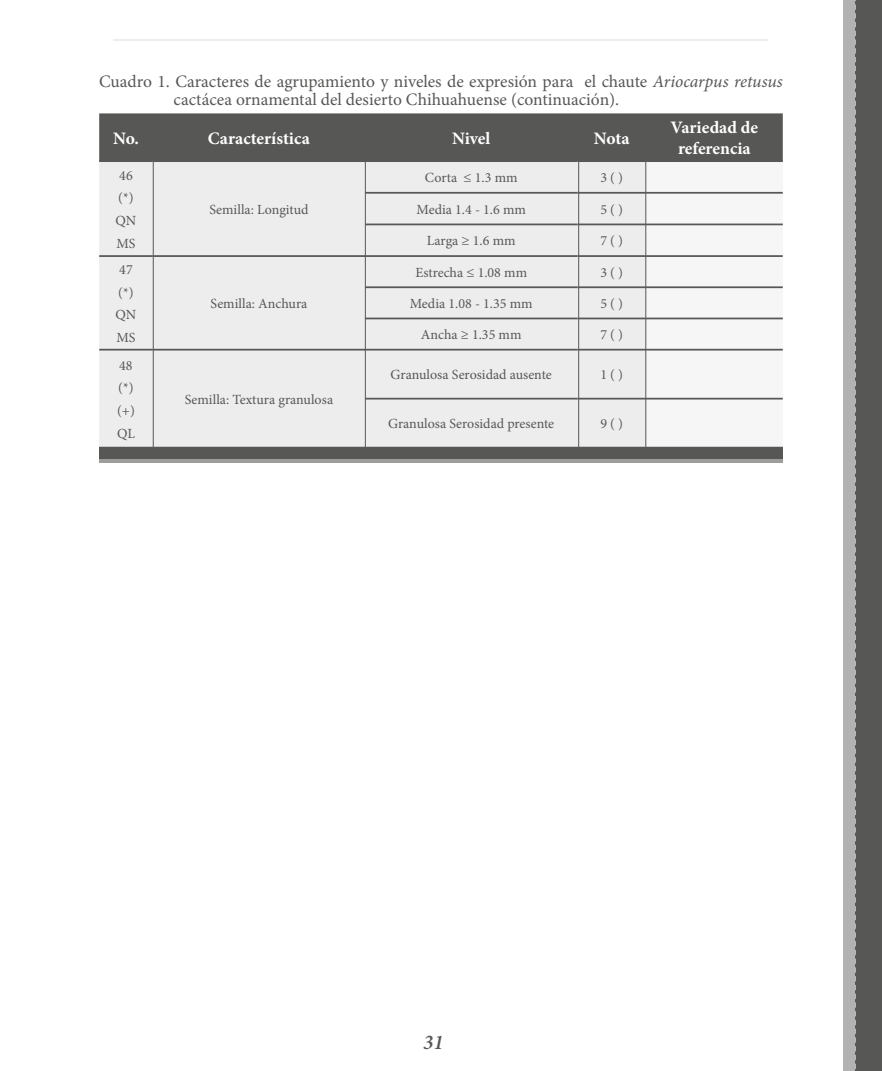
<style>
.page{position:relative;width:882px;height:1071px;background:#fff}
.page>*{position:absolute;margin:0;border:0;box-sizing:border-box;transform-origin:0 0}
.t1{font:italic 600 21px "Minion Pro";color:#575756}
.t2{font:17.5px/17.5px "Minion Pro";color:#575756}
.t3{font:700 17.5px/21px "Minion Pro";color:#fff;text-align:center}
.t4{font:14px/22.8px "Minion Pro";color:#575756}
.s1{font-style:italic}
</style>
<div class="page">
<div style="left:855px;top:0;width:27px;height:1071px;background:#575756"></div>
<div style="left:843px;top:0;width:12px;height:1071px;background:#b3b2b2"></div>
<hr style="left:114px;top:39px;width:654px;height:2px;background:#ededed">
<div style="left:99px;top:113px;width:684px;height:47px;background:#575756"></div>
<div style="left:99px;top:162px;width:547px;height:285px;background:#ededed"></div>
<div style="left:647px;top:162px;width:136px;height:285px;background:#f6f6f6"></div>
<hr style="left:99px;top:160px;width:54px;height:2px;background:#575756">
<hr style="left:153px;top:160px;width:212px;height:2px;background:#575756">
<hr style="left:365px;top:160px;width:212px;height:2px;background:#575756">
<hr style="left:577px;top:160px;width:69px;height:2px;background:#575756">
<hr style="left:646px;top:160px;width:137px;height:2px;background:#575756">
<hr style="left:365px;top:192px;width:212px;height:2px;background:#575756">
<hr style="left:577px;top:192px;width:69px;height:2px;background:#575756">
<hr style="left:646px;top:192px;width:137px;height:2px;background:#575756">
<hr style="left:365px;top:224px;width:212px;height:1px;background:#575756">
<hr style="left:577px;top:224px;width:69px;height:1px;background:#575756">
<hr style="left:646px;top:224px;width:137px;height:1px;background:#575756">
<hr style="left:99px;top:255px;width:54px;height:2px;background:#575756">
<hr style="left:153px;top:255px;width:212px;height:2px;background:#575756">
<hr style="left:365px;top:255px;width:212px;height:2px;background:#575756">
<hr style="left:577px;top:255px;width:69px;height:2px;background:#575756">
<hr style="left:646px;top:255px;width:137px;height:2px;background:#575756">
<hr style="left:365px;top:286px;width:212px;height:2px;background:#575756">
<hr style="left:577px;top:286px;width:69px;height:2px;background:#575756">
<hr style="left:646px;top:286px;width:137px;height:2px;background:#575756">
<hr style="left:365px;top:318px;width:212px;height:1px;background:#575756">
<hr style="left:577px;top:318px;width:69px;height:1px;background:#575756">
<hr style="left:646px;top:318px;width:137px;height:1px;background:#575756">
<hr style="left:99px;top:349px;width:54px;height:2px;background:#575756">
<hr style="left:153px;top:349px;width:212px;height:2px;background:#575756">
<hr style="left:365px;top:349px;width:212px;height:2px;background:#575756">
<hr style="left:577px;top:349px;width:69px;height:2px;background:#575756">
<hr style="left:646px;top:349px;width:137px;height:2px;background:#575756">
<hr style="left:365px;top:398px;width:212px;height:2px;background:#575756">
<hr style="left:577px;top:398px;width:69px;height:2px;background:#575756">
<hr style="left:646px;top:398px;width:137px;height:2px;background:#575756">
<hr style="left:153px;top:162px;width:1px;height:287px;background:#575756">
<hr style="left:365px;top:162px;width:1px;height:287px;background:#575756">
<hr style="left:578px;top:162px;width:1px;height:287px;background:#575756">
<hr style="left:646px;top:162px;width:1px;height:287px;background:#575756">
<div style="left:99px;top:447px;width:684px;height:12px;background:#575756"></div>
<hr style="left:99px;top:459px;width:684px;height:3px;background:#9d9d9c">
<p class="t2" style="left:174px;top:73px;width:611px;text-indent:-74px">Cuadro 1. Caracteres de agrupamiento y niveles de expresión para el chaute <span class="s1">Ariocarpus retusus </span>cactácea ornamental del desierto Chihuahuense (continuación).</p>
<p class="t3" style="left:113px;top:127px;width:27px">No.</p>
<p class="t3" style="left:208px;top:127px;width:103px">Característica</p>
<p class="t3" style="left:452px;top:127px;width:40px">Nivel</p>
<p class="t3" style="left:594px;top:127px;width:37px">Nota</p>
<p class="t3" style="left:671px;top:117px;width:89px">Variedad de referencia</p>
<p class="t4" style="left:116px;top:164px;width:22px">46 (*)<br>QN<br>MS</p>
<p class="t4" style="left:425px;top:166px;width:94px">Corta ≤ 1.3 mm</p>
<p class="t4" style="left:600px;top:166px;width:24px">3 ( )</p>
<p class="t4" style="left:417px;top:198px;width:111px">Media 1.4 - 1.6 mm</p>
<p class="t4" style="left:600px;top:198px;width:24px">5 ( )</p>
<p class="t4" style="left:427px;top:230px;width:90px">Larga ≥ 1.6 mm</p>
<p class="t4" style="left:600px;top:230px;width:24px">7 ( )</p>
<p class="t4" style="left:209px;top:198px;width:101px">Semilla: Longitud</p>
<p class="t4" style="left:116px;top:258px;width:22px">47 (*)<br>QN<br>MS</p>
<p class="t4" style="left:117px;top:354px;width:19px">48 (*) (+)<br>QL</p>
<p class="t4" style="left:211px;top:292px;width:98px">Semilla: Anchura</p>
<p class="t4" style="left:185px;top:388px;width:150px">Semilla: Textura granulosa</p>
<p class="t4" style="left:415px;top:261px;width:113px">Estrecha ≤ 1.08 mm</p>
<p class="t4" style="left:600px;top:261px;width:24px">3 ( )</p>
<p class="t4" style="left:410px;top:292px;width:124px">Media 1.08 - 1.35 mm</p>
<p class="t4" style="left:600px;top:292px;width:24px">5 ( )</p>
<p class="t4" style="left:421px;top:323px;width:102px">Ancha ≥ 1.35 mm</p>
<p class="t4" style="left:600px;top:323px;width:24px">7 ( )</p>
<p class="t4" style="left:391px;top:363px;width:163px">Granulosa Serosidad ausente</p>
<p class="t4" style="left:600px;top:363px;width:24px">1 ( )</p>
<p class="t4" style="left:388px;top:412px;width:168px">Granulosa Serosidad presente</p>
<p class="t4" style="left:600px;top:412px;width:24px">9 ( )</p>
<h1 class="t1" style="left:423px;top:1027px;width:22px">31</h1>
</div>
